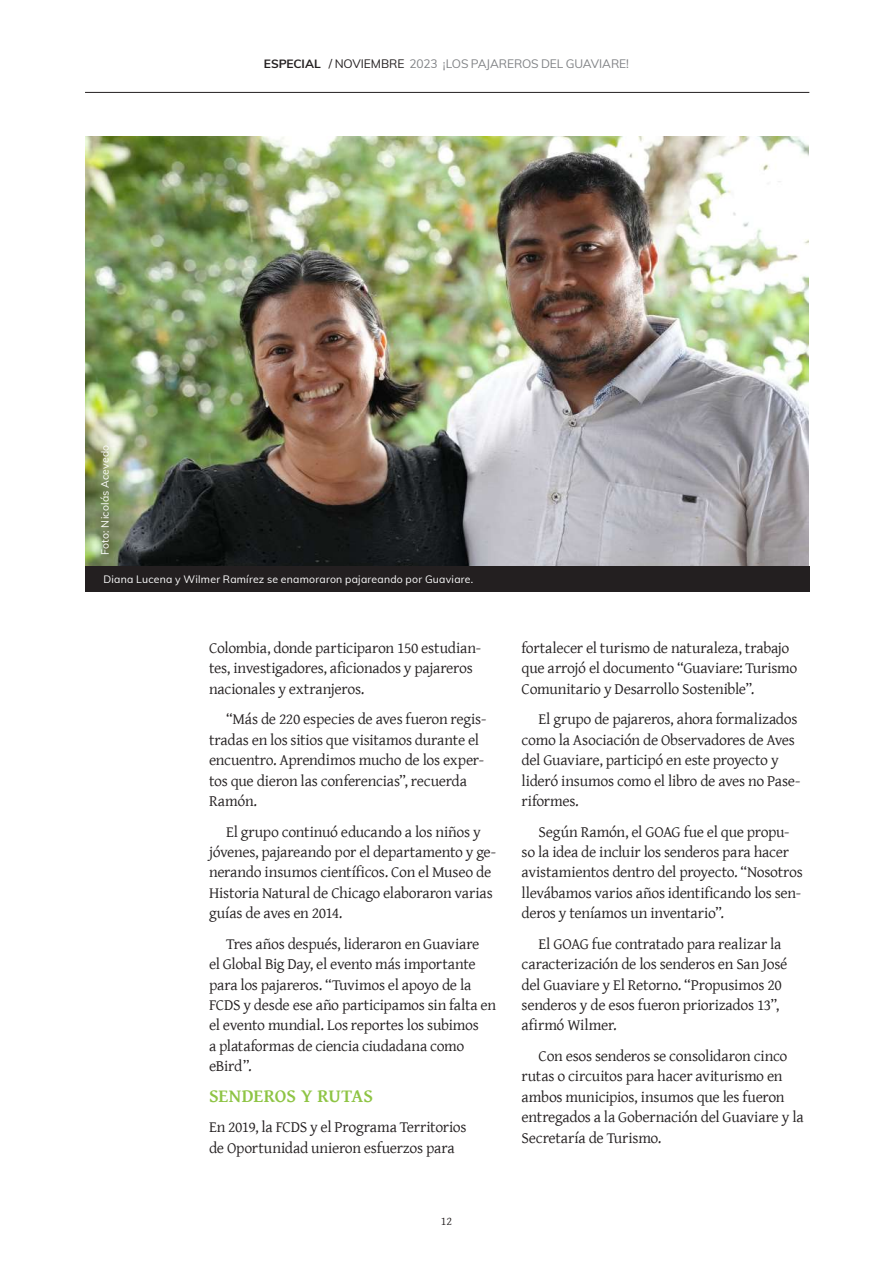
<style>
.page{position:relative;width:893px;height:1263px;background:#fff}
.page>*{position:absolute;margin:0;border:0;box-sizing:border-box;transform-origin:0 0}
.t1{font:700 18.75px "Gentium Basic";letter-spacing:-.005em;color:#8ec444}
.t2{font:15.75px/20.4px "Gentium Basic";letter-spacing:-.02em;color:#231f20}
.t3{font:12px "Muli";letter-spacing:-.01em;color:#808285}
.t4{font:12px "Gentium Basic";color:#231f20}
.t5{font:10.5px "Muli";letter-spacing:.02em;color:#fff}
.s1{font-weight:700;color:#231f20}
.s2{color:#231f20}
</style>
<div class="page">
<img style="left:85px;top:136px;width:724px;height:430px">
<hr style="left:85px;top:92px;width:724px;height:1px;background:#231f20">
<div style="left:85px;top:566px;width:724px;height:26px;background:#231f20"></div>
<p class="t5" style="left:97px;top:555px;width:112px;rotate:-90deg">Foto: Nicolás Acevedo</p>
<p class="t3" style="left:264px;top:55px;width:367px"><span class="s1">ESPECIAL</span> <span class="s2">/ NOVIEMBRE</span> 2023 ¡LOS PAJAREROS DEL GUAVIARE!</p>
<p class="t5" style="left:103px;top:571px;width:371px">Diana Lucena y Wilmer Ramírez se enamoraron pajareando por Guaviare.</p>
<p class="t2" style="left:209px;top:637px;width:274px">Colombia, donde participaron 150 estudian&shy;tes, investigadores, aficionados y pajareros nacionales y extranjeros.</p>
<p class="t2" style="left:209px;top:708px;width:279px;text-indent:17px">“Más de 220 especies de aves fueron regis&shy;tradas en los sitios que visitamos durante el encuentro. Aprendimos mucho de los exper&shy;tos que dieron las conferencias”, recuerda Ramón.</p>
<p class="t2" style="left:209px;top:821px;width:289px;text-indent:17px">El grupo continuó educando a los niños y jóvenes, pajareando por el departamento y ge&shy;nerando insumos científicos. Con el Museo de Historia Natural de Chicago elaboraron varias guías de aves en 2014.</p>
<p class="t2" style="left:209px;top:933px;width:289px;text-indent:17px">Tres años después, lideraron en Guaviare<br>el Global Big Day, el evento más importante para los pajareros. “Tuvimos el apoyo de la FCDS y desde ese año participamos sin falta en el evento mundial. Los reportes los subimos<br>a plataformas de ciencia ciudadana como eBird”.</p>
<p class="t1" style="left:209px;top:1081px;width:166px">SENDEROS Y RUTAS</p>
<p class="t2" style="left:209px;top:1116px;width:259px">En 2019, la FCDS y el Programa Territorios de Oportunidad unieron esfuerzos para</p>
<p class="t4" style="left:441px;top:1212px;width:13px">12</p>
<p class="t2" style="left:522px;top:637px;width:277px">fortalecer el turismo de naturaleza, trabajo que arrojó el documento “Guaviare: Turismo<br>Comunitario y Desarrollo Sostenible”.</p>
<p class="t2" style="left:522px;top:708px;width:280px;text-indent:17px">El grupo de pajareros, ahora formalizados como la Asociación de Observadores de Aves del Guaviare, participó en este proyecto y lideró insumos como el libro de aves no Pase&shy;riformes.</p>
<p class="t2" style="left:522px;top:821px;width:283px;text-indent:17px">Según Ramón, el GOAG fue el que propu&shy;so la idea de incluir los senderos para hacer avistamientos dentro del proyecto. “Nosotros llevábamos varios años identificando los sen&shy;deros y teníamos un inventario”.</p>
<p class="t2" style="left:522px;top:933px;width:267px;text-indent:17px">El GOAG fue contratado para realizar la caracterización de los senderos en San José del Guaviare y El Retorno. “Propusimos 20 senderos y de esos fueron priorizados 13”, afirmó Wilmer.</p>
<p class="t2" style="left:522px;top:1045px;width:284px;text-indent:17px">Con esos senderos se consolidaron cinco rutas o circuitos para hacer aviturismo en ambos municipios, insumos que les fueron entregados a la Gobernación del Guaviare y la Secretaría de Turismo.</p>
</div>
